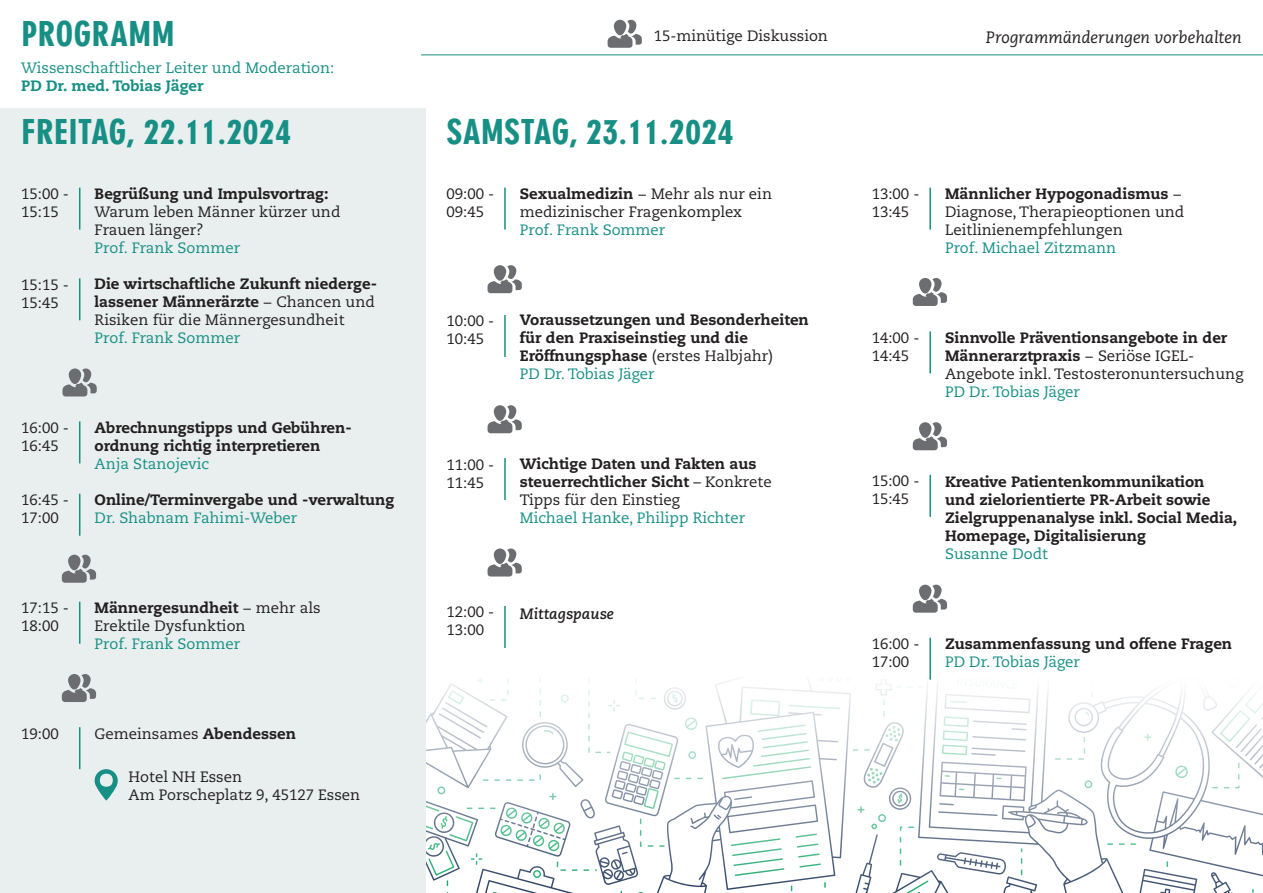
<style>
.page{position:relative;width:1263px;height:893px;background:#fff}
.page>*{position:absolute;margin:0;border:0;box-sizing:border-box;transform-origin:0 0}
._1__Headline{font:900 37.5px "Neuzeit Gro Ext";color:#178f85}
.t1{font:italic 16.5px "Caecilia LT Pro 56";color:#231f20}
.t2{font:800 15px/18px "Caecilia LT Pro 85";color:#231f20}
.t3{font:15px/18px "Caecilia LT Pro 55 Roman";color:#231f20}
._1__Headline-2{font:15px "Caecilia LT Pro 55 Roman";color:#178f85}
._1__Headline-3{font:800 15px "Caecilia LT Pro 85";color:#178f85}
.t4{font:italic 700 15px "Caecilia LT Pro 76";color:#231f20}
.s1{font-family:"Caecilia LT Pro 85";font-weight:800}
.s2{color:#178f85}
.s3{font-family:"Caecilia LT Pro 55 Roman";font-weight:400}
.s4{font-family:"Caecilia LT Pro 55 Roman";font-weight:400;color:#178f85}
</style>
<div class="page">
<svg style="left:1037px;top:690px;width:18px;height:175px"></svg>
<svg style="left:425px;top:677px;width:612px;height:216px"></svg>
<svg style="left:1055px;top:690px;width:208px;height:203px"></svg>
<div style="left:0;top:108px;width:425px;height:785px;background:#e8efee"></div>
<svg style="left:62px;top:368px;width:35px;height:28px"></svg>
<hr style="left:79px;top:278px;width:1px;height:42px;background:#178f85">
<svg style="left:608px;top:20px;width:34px;height:28px"></svg>
<hr style="left:79px;top:421px;width:1px;height:42px;background:#178f85">
<hr style="left:79px;top:494px;width:1px;height:42px;background:#178f85">
<hr style="left:79px;top:602px;width:1px;height:42px;background:#178f85">
<svg style="left:62px;top:555px;width:34px;height:28px"></svg>
<svg style="left:62px;top:674px;width:34px;height:28px"></svg>
<svg style="left:487px;top:265px;width:35px;height:28px"></svg>
<hr style="left:504px;top:188px;width:2px;height:42px;background:#178f85">
<hr style="left:504px;top:315px;width:2px;height:42px;background:#178f85">
<svg style="left:487px;top:405px;width:35px;height:28px"></svg>
<hr style="left:504px;top:458px;width:2px;height:42px;background:#178f85">
<hr style="left:504px;top:606px;width:2px;height:42px;background:#178f85">
<svg style="left:487px;top:548px;width:35px;height:28px"></svg>
<svg style="left:913px;top:278px;width:34px;height:28px"></svg>
<hr style="left:929px;top:188px;width:2px;height:42px;background:#178f85">
<hr style="left:929px;top:331px;width:2px;height:42px;background:#178f85">
<svg style="left:913px;top:422px;width:34px;height:28px"></svg>
<hr style="left:929px;top:475px;width:2px;height:42px;background:#178f85">
<hr style="left:929px;top:638px;width:2px;height:42px;background:#178f85">
<svg style="left:913px;top:585px;width:34px;height:28px"></svg>
<hr style="left:79px;top:727px;width:1px;height:42px;background:#178f85">
<hr style="left:421px;top:55px;width:842px;height:1px;background:#178f85">
<svg style="left:95px;top:769px;width:23px;height:32px"></svg>
<hr style="left:79px;top:188px;width:1px;height:42px;background:#178f85">
<p class="_1__Headline" style="left:21px;top:14px;width:155px">PROGRAMM</p>
<p class="_1__Headline-2" style="left:21px;top:58px;width:315px">Wissenschaftlicher Leiter und Moderation:</p>
<p class="_1__Headline-3" style="left:21px;top:76px;width:184px">PD Dr. med. Tobias Jäger</p>
<p class="t3" style="left:654px;top:27px;width:176px">15-minütige Diskussion</p>
<p class="_1__Headline" style="left:21px;top:112px;width:272px">FREITAG, 22.11.2024</p>
<p class="_1__Headline" style="left:446px;top:112px;width:289px">SAMSTAG, 23.11.2024</p>
<p class="t3" style="left:520px;top:185px;width:254px"><span class="s1">Sexualmedizin</span> − Mehr als nur ein medizinischer Fragenkomplex<br><span class="s2">Prof. Frank Sommer</span></p>
<p class="t3" style="left:95px;top:185px;width:247px"><span class="s1">Begrüßung und Impulsvortrag:<br></span>Warum leben Männer kürzer und<br>Frauen länger?</p>
<p class="_1__Headline-2" style="left:95px;top:238px;width:147px">Prof. Frank Sommer</p>
<p class="t2" style="left:95px;top:274px;width:284px">Die wirtschaftliche Zukunft niederge&shy;lassener Männerärzte <span class="s3">− Chancen und<br>Risiken für die Männergesundheit</span></p>
<p class="_1__Headline-2" style="left:95px;top:328px;width:147px">Prof. Frank Sommer</p>
<p class="t3" style="left:21px;top:185px;width:49px">15:00 -</p>
<p class="t3" style="left:21px;top:203px;width:39px">15:15</p>
<p class="t3" style="left:446px;top:185px;width:49px">09:00 -</p>
<p class="t3" style="left:446px;top:203px;width:39px">09:45</p>
<p class="t3" style="left:21px;top:275px;width:49px">15:15 -</p>
<p class="t3" style="left:21px;top:293px;width:39px">15:45</p>
<p class="t2" style="left:520px;top:310px;width:291px">Voraussetzungen und Besonderheiten für den Praxiseinstieg und die<br>Eröffnungsphase <span class="s3">(erstes Halbjahr)</span></p>
<p class="_1__Headline-2" style="left:520px;top:364px;width:136px">PD Dr. Tobias Jäger</p>
<p class="t3" style="left:446px;top:312px;width:49px">10:00 -</p>
<p class="t3" style="left:446px;top:330px;width:39px">10:45</p>
<p class="t3" style="left:21px;top:418px;width:49px">16:00 -</p>
<p class="t3" style="left:21px;top:436px;width:39px">16:45</p>
<p class="t3" style="left:21px;top:491px;width:49px">16:45 -</p>
<p class="t3" style="left:21px;top:509px;width:39px">17:00</p>
<p class="t2" style="left:95px;top:418px;width:259px">Abrechnungstipps und Gebühren&shy;ordnung richtig interpretieren</p>
<p class="_1__Headline-2" style="left:95px;top:454px;width:116px">Anja Stanojevic</p>
<p class="t2" style="left:95px;top:490px;width:301px">Online/Terminvergabe und -verwaltung</p>
<p class="_1__Headline-2" style="left:95px;top:508px;width:204px">Dr. Shabnam Fahimi-Weber</p>
<p class="t3" style="left:446px;top:455px;width:49px">11:00 -</p>
<p class="t3" style="left:446px;top:473px;width:39px">11:45</p>
<p class="t2" style="left:520px;top:454px;width:253px">Wichtige Daten und Fakten aus steuerrechtlicher Sicht <span class="s3">– Konkrete<br>Tipps für den Einstieg<br></span><span class="s4">Michael Hanke, Philipp Richter</span></p>
<p class="t3" style="left:21px;top:599px;width:49px">17:15 -</p>
<p class="t3" style="left:21px;top:617px;width:39px">18:00</p>
<p class="t3" style="left:95px;top:599px;width:227px"><span class="s1">Männergesundheit</span> − mehr als<br>Erektile Dysfunktion<br><span class="s2">Prof. Frank Sommer</span></p>
<p class="t3" style="left:446px;top:603px;width:49px">12:00 -</p>
<p class="t3" style="left:446px;top:621px;width:39px">13:00</p>
<p class="t4" style="left:520px;top:603px;width:95px">Mittagspause</p>
<p class="t3" style="left:21px;top:724px;width:39px">19:00</p>
<p class="t3" style="left:95px;top:725px;width:203px">Gemeinsames <span class="s1">Abendessen</span></p>
<p class="t3" style="left:129px;top:768px;width:233px">Hotel NH Essen<br>Am Porscheplatz 9, 45127 Essen</p>
<p class="t1" style="left:986px;top:26px;width:257px">Programmänderungen vorbehalten</p>
<p class="t3" style="left:872px;top:185px;width:49px">13:00 -</p>
<p class="t3" style="left:872px;top:203px;width:39px">13:45</p>
<p class="t3" style="left:945px;top:185px;width:241px"><span class="s1">Männlicher Hypogonadismus</span> −<br>Diagnose, Therapieoptionen und<br>Leitlinienempfehlungen</p>
<p class="_1__Headline-2" style="left:945px;top:238px;width:172px">Prof. Michael Zitzmann</p>
<p class="t3" style="left:872px;top:328px;width:49px">14:00 -</p>
<p class="t3" style="left:872px;top:346px;width:39px">14:45</p>
<p class="t2" style="left:945px;top:328px;width:300px">Sinnvolle Präventionsangebote in der<br>Männerarztpraxis <span class="s3">− Seriöse IGEL-<br>Angebote inkl. Testosteronuntersuchung</span></p>
<p class="_1__Headline-2" style="left:945px;top:382px;width:136px">PD Dr. Tobias Jäger</p>
<p class="t3" style="left:872px;top:472px;width:49px">15:00 -</p>
<p class="t3" style="left:872px;top:490px;width:39px">15:45</p>
<p class="t2" style="left:945px;top:472px;width:294px">Kreative Patientenkommunikation und zielorientierte PR-Arbeit sowie Zielgruppenanalyse inkl. Social Media, Homepage, Digitalisierung</p>
<p class="_1__Headline-2" style="left:945px;top:544px;width:104px">Susanne Dodt</p>
<p class="t3" style="left:872px;top:635px;width:49px">16:00 -</p>
<p class="t3" style="left:872px;top:653px;width:39px">17:00</p>
<p class="t2" style="left:945px;top:634px;width:289px">Zusammenfassung und offene Fragen</p>
<p class="_1__Headline-2" style="left:945px;top:652px;width:136px">PD Dr. Tobias Jäger</p>
</div>
